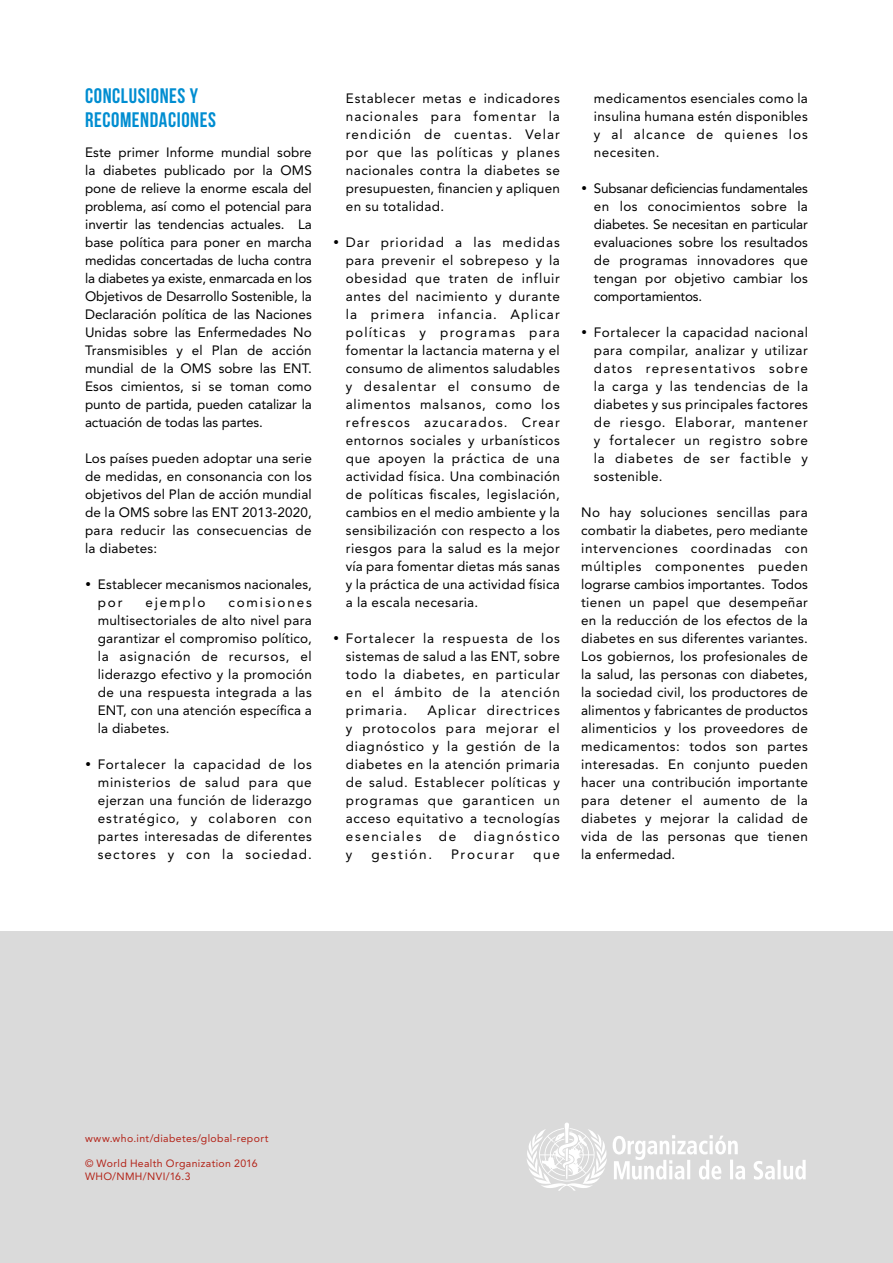
<style>
.page{position:relative;width:893px;height:1263px;background:#fff}
.page>*{position:absolute;margin:0;border:0;box-sizing:border-box;transform-origin:0 0}
.t1{font:700 21px/24px "Bebas Neue";letter-spacing:.025em;color:#008dd1}
.t2{font:13.5px/18px "Avenir LT Std";letter-spacing:.025em;color:#000;text-align:justify}
.t3{font:13.5px/18px "Avenir LT Std";letter-spacing:.005em;color:#000}
.t4{font:13.5px "Avenir LT Std";letter-spacing:.125em;color:#000}
.t5{font:13.5px "Avenir LT Std";letter-spacing:.115em;color:#000}
.t6{font:13.5px "Avenir LT Std";letter-spacing:.135em;color:#000}
.t7{font:10.5px/12.6px "Avenir LT Std";letter-spacing:.035em;color:#b32217}
</style>
<div class="page">
<div style="left:0;top:931px;width:893px;height:332px;background:#dadada"></div>
<svg style="left:527px;top:1122px;width:279px;height:69px"></svg>
<h1 class="t1" style="left:85px;top:84px;width:132px">CONCLUSIONES Y<br>RECOMENDACIONES</h1>
<p class="t2" style="left:85px;top:143px;width:228px">Este primer Informe mundial sobre la diabetes publicado por la OMS pone de relieve la enorme escala del problema, así como el potencial para invertir las tendencias actuales. La base política para poner en marcha medidas concertadas de lucha contra la diabetes ya existe, enmarcada en los Objetivos de Desarrollo Sostenible, la Declaración política de las Naciones Unidas sobre las Enfermedades No Transmisibles y el Plan de acción mundial de la OMS sobre las ENT.<br>Esos cimientos, si se toman como punto de partida, pueden catalizar la actuación de todas las partes.</p>
<p class="t2" style="left:85px;top:449px;width:228px">Los países pueden adoptar una serie de medidas, en consonancia con los objetivos del Plan de acción mundial de la OMS sobre las ENT 2013-2020, para reducir las consecuencias de la diabetes:</p>
<p class="t3" style="left:98px;top:575px;width:216px">Establecer mecanismos nacionales, por</p>
<p class="t6" style="left:146px;top:594px;width:62px">ejemplo</p>
<p class="t2" style="left:98px;top:593px;width:216px;text-indent:131px">comisiones multisectoriales de alto nivel para garantizar el compromiso político, la asignación de recursos, el liderazgo efectivo y la promoción de una respuesta integrada a las ENT, con una atención específica a la diabetes.</p>
<p class="t2" style="left:98px;top:755px;width:216px">Fortalecer la capacidad de los ministerios de salud para que ejerzan una función de liderazgo estratégico, y colaboren con partes interesadas de diferentes sectores y con la sociedad.</p>
<p class="t2" style="left:346px;top:89px;width:216px">Establecer metas e indicadores nacionales para fomentar la rendición de cuentas. Velar por que las políticas y planes nacionales contra la diabetes se presupuesten, financien y apliquen en su totalidad.</p>
<p class="t2" style="left:346px;top:233px;width:216px">Dar prioridad a las medidas para prevenir el sobrepeso y la obesidad que traten de influir antes del nacimiento y durante la primera infancia. Aplicar políticas y programas para fomentar la lactancia materna y el consumo de alimentos saludables y desalentar el consumo de alimentos malsanos, como los refrescos azucarados. Crear entornos sociales y urbanísticos que apoyen la práctica de una actividad física. Una combinación de políticas fiscales, legislación, cambios en el medio ambiente y la sensibilización con respecto a los riesgos para la salud es la mejor vía para fomentar dietas más sanas y la práctica de una actividad física a la escala necesaria.</p>
<p class="t2" style="left:346px;top:629px;width:216px">Fortalecer la respuesta de los sistemas de salud a las ENT, sobre todo la diabetes, en particular en el ámbito de la atención primaria.</p>
<p class="t2" style="left:346px;top:701px;width:216px;text-indent:82px">Aplicar directrices y protocolos para mejorar el diagnóstico y la gestión de la diabetes en la atención primaria de salud. Establecer políticas y programas que garanticen un acceso equitativo a tecnologías esenciales</p>
<p class="t2" style="left:439px;top:827px;width:19px">de</p>
<p class="t5" style="left:474px;top:828px;width:88px">diagnóstico</p>
<p class="t2" style="left:346px;top:845px;width:8px">y</p>
<p class="t4" style="left:371px;top:846px;width:62px">gestión.</p>
<p class="t4" style="left:451px;top:846px;width:65px">Procurar</p>
<p class="t2" style="left:533px;top:845px;width:28px">que</p>
<p class="t2" style="left:594px;top:89px;width:216px">medicamentos esenciales como la insulina humana estén disponibles y al alcance de quienes los necesiten.</p>
<p class="t2" style="left:594px;top:179px;width:216px">Subsanar deficiencias fundamentales en los conocimientos sobre la diabetes. Se necesitan en particular evaluaciones sobre los resultados de programas innovadores que tengan por objetivo cambiar los comportamientos.</p>
<p class="t2" style="left:594px;top:323px;width:216px">Fortalecer la capacidad nacional para compilar, analizar y utilizar datos representativos sobre la carga y las tendencias de la diabetes y sus principales factores de riesgo. Elaborar, mantener y fortalecer un registro sobre la diabetes de ser factible y sostenible.</p>
<p class="t2" style="left:581px;top:503px;width:228px">No hay soluciones sencillas para combatir la diabetes, pero mediante intervenciones coordinadas con múltiples componentes pueden lograrse cambios importantes. Todos tienen un papel que desempeñar en la reducción de los efectos de la diabetes en sus diferentes variantes.<br>Los gobiernos, los profesionales de la salud, las personas con diabetes, la sociedad civil, los productores de alimentos y fabricantes de productos alimenticios y los proveedores de medicamentos: todos son partes interesadas. En conjunto pueden hacer una contribución importante para detener el aumento de la diabetes y mejorar la calidad de vida de las personas que tienen la enfermedad.</p>
<p class="t7" style="left:85px;top:1132px;width:185px">www.who.int/diabetes/global-report</p>
<p class="t7" style="left:85px;top:1157px;width:174px">© World Health Organization 2016<br>WHO/NMH/NVI/16.3</p>
</div>
